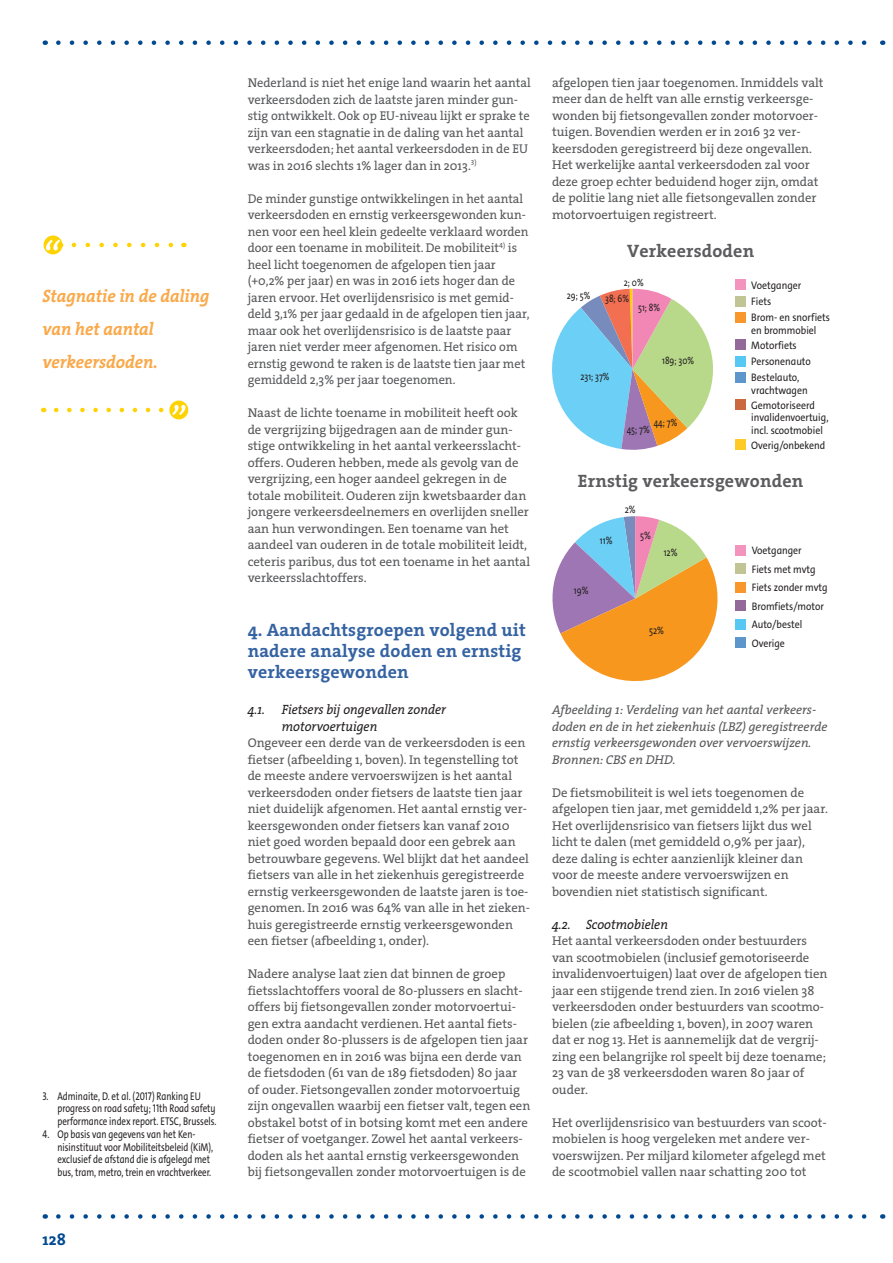
<style>
.page{position:relative;width:893px;height:1263px;background:#fff}
.page>*{position:absolute;margin:0;border:0;box-sizing:border-box;transform-origin:0 0}
.t1{font:18px/21px "The Serif HP7 Bld";letter-spacing:.01em;color:#3563a2}
.t2{font:18px/33px "The Serif HP7 Bld IT";color:#faa94a;scale:.95 1}
.t3{font:18px "The Serif HP7 Bld";letter-spacing:.01em;color:#5c5c5f}
.t4{font:16.5px "The Serif HP7 Bld";color:#014a91}
.t5{font:13.5px/16.5px "The Serif HP5 Plain IT";color:#231f20;scale:.95 1}
.t6{font:12.75px/16.5px "The Serif HP5 Plain";color:#57585a}
.t7{font:12.75px/16.5px "The Serif HP5 Plain IT";color:#57585a}
.t8{font:11.25px/12.8px "The Sans C4 s";color:#231f20;scale:.79 1}
.t9{font:10.95px/12.3px "The Sans C4 s";color:#231f20;scale:.9 1}
.t10{font:10.65px/12.9px "The Sans";color:#231f20;scale:.8 1}
.t11{font:10.5px "The Sans";color:#231f20;scale:.8 1}
</style>
<div class="page">
<svg style="left:58px;top:40px;width:809px;height:5px"></svg>
<svg style="left:58px;top:1214px;width:809px;height:5px"></svg>
<svg style="left:74px;top:243px;width:99px;height:4px"></svg>
<svg style="left:44px;top:235px;width:18px;height:19px"></svg>
<svg style="left:44px;top:239px;width:17px;height:11px"></svg>
<svg style="left:56px;top:408px;width:108px;height:4px"></svg>
<svg style="left:169px;top:400px;width:19px;height:19px"></svg>
<svg style="left:172px;top:405px;width:15px;height:10px"></svg>
<svg style="left:552px;top:289px;width:161px;height:161px"></svg>
<div style="left:735px;top:280px;width:10px;height:10px;background:#f394bf"></div>
<div style="left:735px;top:296px;width:10px;height:10px;background:#c1c596"></div>
<div style="left:735px;top:340px;width:10px;height:10px;background:#93699a"></div>
<div style="left:735px;top:356px;width:10px;height:10px;background:#56c8f3"></div>
<div style="left:735px;top:439px;width:10px;height:11px;background:#feca26"></div>
<div style="left:735px;top:400px;width:10px;height:10px;background:#ca693d"></div>
<div style="left:735px;top:372px;width:10px;height:10px;background:#5d96ca"></div>
<div style="left:735px;top:312px;width:10px;height:10px;background:#f7972c"></div>
<svg style="left:552px;top:516px;width:165px;height:166px"></svg>
<div style="left:736px;top:545px;width:10px;height:10px;background:#f394bf"></div>
<div style="left:736px;top:563px;width:10px;height:11px;background:#c1c596"></div>
<div style="left:736px;top:600px;width:10px;height:11px;background:#93699a"></div>
<div style="left:736px;top:619px;width:10px;height:10px;background:#56c8f3"></div>
<div style="left:736px;top:637px;width:10px;height:11px;background:#5d96ca"></div>
<div style="left:736px;top:582px;width:10px;height:10px;background:#f7972c"></div>
<h1 class="t2" style="left:43px;top:279px;width:177px">Stagnatie in de daling van het aantal verkeersdoden.</h1>
<p class="t8" style="left:57px;top:1089px;width:203px;text-indent:-15px">3. Adminaite, D. et al. (2017) Ranking EU progress on road safety; 11th Road safety performance index report. ETSC, Brussels.</p>
<p class="t8" style="left:57px;top:1128px;width:199px;text-indent:-15px">4. Op basis van gegevens van het Ken&shy;nisinstituut voor Mobiliteitsbeleid (KiM), exclusief de afstand die is afgelegd met bus, tram, metro, trein en vrachtverkeer.</p>
<p class="t4" style="left:43px;top:1229px;width:25px">128</p>
<p class="t6" style="left:248px;top:74px;width:285px">Nederland is niet het enige land waarin het aantal verkeersdoden zich de laatste jaren minder gun&shy;stig ontwikkelt. Ook op EU-niveau lijkt er sprake te zijn van een stagnatie in de daling van het aantal verkeersdoden; het aantal verkeersdoden in de EU was in 2016 slechts 1% lager dan in 2013.<sup>3)</sup></p>
<p class="t6" style="left:248px;top:190px;width:283px">De minder gunstige ontwikkelingen in het aantal verkeersdoden en ernstig verkeersgewonden kun&shy;nen voor een heel klein gedeelte verklaard worden door een toename in mobiliteit. De mobiliteit<sup>4)</sup> is heel licht toegenomen de afgelopen tien jaar (+0,2% per jaar) en was in 2016 iets hoger dan de jaren ervoor. Het overlijdensrisico is met gemid&shy;deld 3,1% per jaar gedaald in de afgelopen tien jaar, maar ook het overlijdensrisico is de laatste paar jaren niet verder meer afgenomen. Het risico om ernstig gewond te raken is de laatste tien jaar met gemiddeld 2,3% per jaar toegenomen.</p>
<p class="t6" style="left:248px;top:404px;width:284px">Naast de lichte toename in mobiliteit heeft ook de vergrijzing bijgedragen aan de minder gun&shy;stige ontwikkeling in het aantal verkeersslacht&shy;offers. Ouderen hebben, mede als gevolg van de vergrijzing, een hoger aandeel gekregen in de totale mobiliteit. Ouderen zijn kwetsbaarder dan jongere verkeersdeelnemers en overlijden sneller aan hun verwondingen. Een toename van het aandeel van ouderen in de totale mobiliteit leidt, ceteris paribus, dus tot een toename in het aantal verkeersslachtoffers.</p>
<h1 class="t1" style="left:248px;top:619px;width:280px">4. Aandachtsgroepen volgend uit nadere analyse doden en ernstig verkeersgewonden</h1>
<p class="t5" style="left:282px;top:702px;width:174px;text-indent:-34px">4.1. Fietsers bij ongevallen zonder motorvoertuigen</p>
<p class="t6" style="left:248px;top:734px;width:284px">Ongeveer een derde van de verkeersdoden is een fietser (afbeelding 1, boven). In tegenstelling tot de meeste andere vervoerswijzen is het aantal verkeersdoden onder fietsers de laatste tien jaar niet duidelijk afgenomen. Het aantal ernstig ver&shy;keersgewonden onder fietsers kan vanaf 2010 niet goed worden bepaald door een gebrek aan betrouwbare gegevens. Wel blijkt dat het aandeel fietsers van alle in het ziekenhuis geregistreerde ernstig verkeersgewonden de laatste jaren is toe&shy;genomen. In 2016 was 64% van alle in het zieken&shy;huis geregistreerde ernstig verkeersgewonden een fietser (afbeelding 1, onder).</p>
<p class="t6" style="left:248px;top:965px;width:284px">Nadere analyse laat zien dat binnen de groep fietsslachtoffers vooral de 80-plussers en slacht&shy;offers bij fietsongevallen zonder motorvoertui&shy;gen extra aandacht verdienen. Het aantal fiets&shy;doden onder 80-plussers is de afgelopen tien jaar toegenomen en in 2016 was bijna een derde van de fietsdoden (61 van de 189 fietsdoden) 80 jaar of ouder. Fietsongevallen zonder motorvoertuig zijn ongevallen waarbij een fietser valt, tegen een obstakel botst of in botsing komt met een andere fietser of voetganger. Zowel het aantal verkeers&shy;doden als het aantal ernstig verkeersgewonden bij fietsongevallen zonder motorvoertuigen is de</p>
<p class="t6" style="left:552px;top:74px;width:273px">afgelopen tien jaar toegenomen. Inmiddels valt meer dan de helft van alle ernstig verkeersge&shy;wonden bij fietsongevallen zonder motorvoer&shy;tuigen. Bovendien werden er in 2016 32 ver&shy;keersdoden geregistreerd bij deze ongevallen.<br>Het werkelijke aantal verkeersdoden zal voor deze groep echter beduidend hoger zijn, omdat de politie lang niet alle fietsongevallen zonder motorvoertuigen registreert.</p>
<h1 class="t3" style="left:627px;top:238px;width:129px">Verkeersdoden</h1>
<p class="t11" style="left:624px;top:273px;width:26px">2; 0%</p>
<p class="t11" style="left:638px;top:299px;width:29px">51; 8%</p>
<p class="t11" style="left:567px;top:286px;width:31px">29; 5%</p>
<p class="t11" style="left:605px;top:289px;width:32px">38; 6%</p>
<p class="t11" style="left:581px;top:368px;width:38px">231; 37%</p>
<p class="t11" style="left:662px;top:351px;width:42px">189; 30%</p>
<p class="t11" style="left:654px;top:414px;width:31px">44; 7%</p>
<p class="t11" style="left:627px;top:421px;width:30px">45; 7%</p>
<p class="t9" style="left:751px;top:277px;width:57px;line-height:16.2px">Voetganger<br>Fiets</p>
<p class="t9" style="left:751px;top:337px;width:68px;line-height:16.2px">Motorfiets<br>Personenauto</p>
<p class="t9" style="left:751px;top:312px;width:89px">Brom- en snorfiets en brommobiel</p>
<p class="t9" style="left:751px;top:372px;width:64px">Bestelauto, vrachtwagen</p>
<p class="t9" style="left:751px;top:399px;width:87px">Gemotoriseerd invalidenvoertuig, incl. scootmobiel</p>
<p class="t9" style="left:751px;top:439px;width:84px">Overig/onbekend</p>
<h1 class="t3" style="left:578px;top:469px;width:227px">Ernstig verkeersgewonden</h1>
<p class="t10" style="left:600px;top:534px;width:17px">11%</p>
<p class="t10" style="left:574px;top:583px;width:20px">19%</p>
<p class="t10" style="left:625px;top:503px;width:15px">2%</p>
<p class="t10" style="left:640px;top:529px;width:15px">5%</p>
<p class="t10" style="left:664px;top:545px;width:19px">12%</p>
<p class="t10" style="left:649px;top:624px;width:20px">52%</p>
<p class="t9" style="left:752px;top:541px;width:73px;line-height:18.5px">Voetganger<br>Fiets met mvtg</p>
<p class="t9" style="left:752px;top:597px;width:82px;line-height:18.5px">Bromfiets/motor<br>Auto/bestel<br>Overige</p>
<p class="t9" style="left:752px;top:581px;width:86px">Fiets zonder mvtg</p>
<p class="t10" style="left:566px;top:695px;width:85px">Voetganger<br>Fiets met mvtg<br>Fiets zonder mvtg bromfiets/motor<br>Auto/bestel</p>
<p class="t7" style="left:552px;top:702px;width:277px">Afbeelding 1: Verdeling van het aantal verkeers&shy;doden en de in het ziekenhuis (LBZ) geregistreerde ernstig verkeersgewonden over vervoerswijzen.<br>Bronnen: CBS en DHD.</p>
<p class="t6" style="left:552px;top:784px;width:278px">De fietsmobiliteit is wel iets toegenomen de afgelopen tien jaar, met gemiddeld 1,2% per jaar.<br>Het overlijdensrisico van fietsers lijkt dus wel licht te dalen (met gemiddeld 0,9% per jaar), deze daling is echter aanzienlijk kleiner dan voor de meeste andere vervoerswijzen en bovendien niet statistisch significant.</p>
<p class="t5" style="left:552px;top:916px;width:124px">4.2. Scootmobielen</p>
<p class="t6" style="left:552px;top:932px;width:277px">Het aantal verkeersdoden onder bestuurders van scootmobielen (inclusief gemotoriseerde invalidenvoertuigen) laat over de afgelopen tien jaar een stijgende trend zien. In 2016 vielen 38 verkeersdoden onder bestuurders van scootmo&shy;bielen (zie afbeelding 1, boven), in 2007 waren dat er nog 13. Het is aannemelijk dat de vergrij&shy;zing een belangrijke rol speelt bij deze toename; 23 van de 38 verkeersdoden waren 80 jaar of ouder.</p>
<p class="t6" style="left:552px;top:1114px;width:276px">Het overlijdensrisico van bestuurders van scoot&shy;mobielen is hoog vergeleken met andere ver&shy;voerswijzen. Per miljard kilometer afgelegd met de scootmobiel vallen naar schatting 200 tot</p>
</div>
